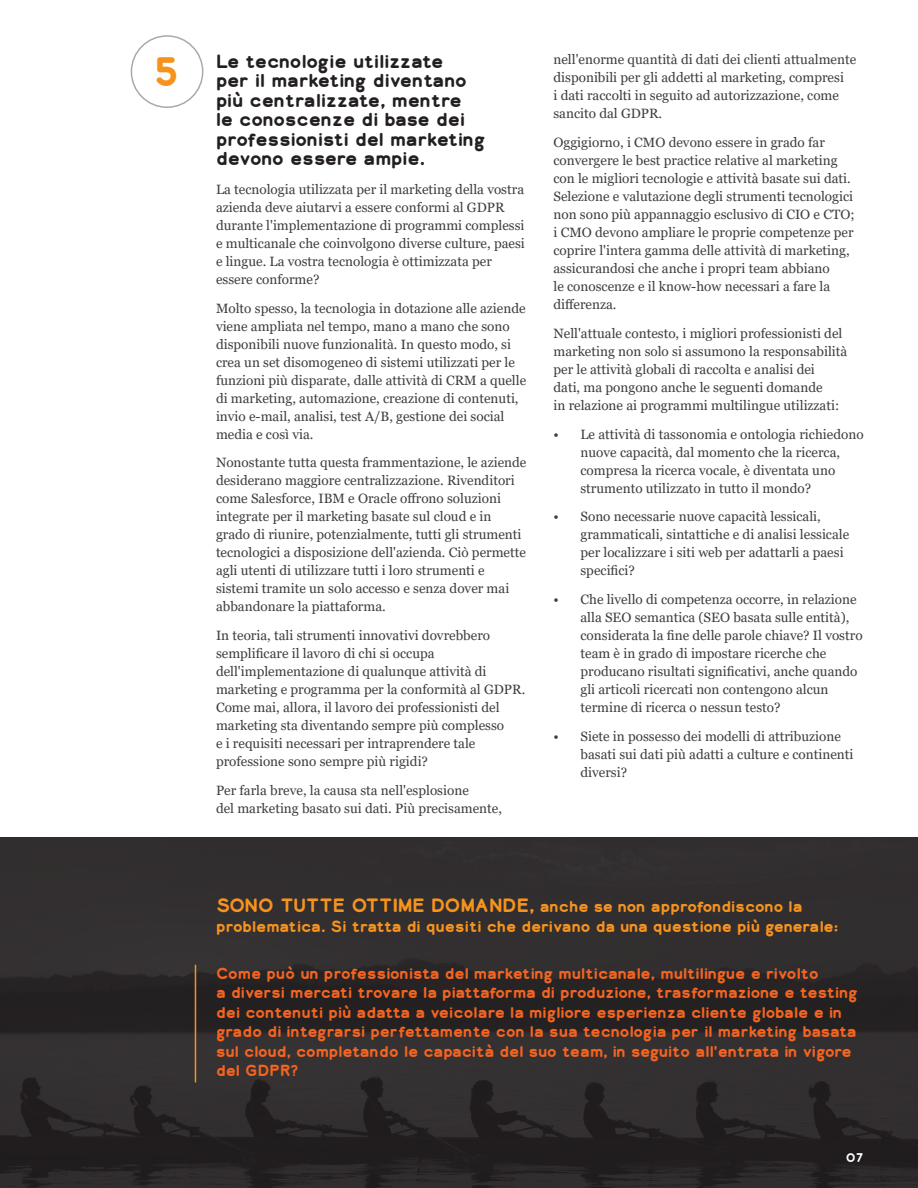
<style>
.page{position:relative;width:918px;height:1188px;background:#fff}
.page>*{position:absolute;margin:0;border:0;box-sizing:border-box;transform-origin:0 0}
.Lion_Body{font:700 39px "Lionbridge Sans";color:#f7931d}
.Lion_Body-2{font:700 18px/19.5px "Lionbridge Sans";color:#231f20}
.Lion_Body-3{font:700 15px/19.5px "Lionbridge Sans";letter-spacing:-.01em;color:#f36421}
.Lion_Body-4{font:700 15px/19.5px "Lionbridge Sans";color:#f7931d}
.Lion_Body-5{font:13.5px/18px "Georgia";color:#3e3e3f}
.Lion_Body-6{font:700 12px "Lionbridge Sans";color:#fff}
.s1{font-size:18px}
</style>
<div class="page">
<img style="left:0;top:837px;width:918px;height:351px">
<div style="left:131px;top:35px;width:72px;height:73px;border:2px solid #a8a9ad;border-radius:50%"></div>
<hr style="left:195px;top:965px;width:1px;height:117px;background:#f7931d">
<p class="Lion_Body" style="left:154px;top:44px;width:27px">5</p>
<p class="Lion_Body-2" style="left:216px;top:51px;width:271px">Le tecnologie utilizzate<br>per il marketing diventano più centralizzate, mentre<br>le conoscenze di base dei professionisti del marketing devono essere ampie.</p>
<p class="Lion_Body-5" style="left:216px;top:180px;width:310px">La tecnologia utilizzata per il marketing della vostra azienda deve aiutarvi a essere conformi al GDPR durante l'implementazione di programmi complessi e multicanale che coinvolgono diverse culture, paesi e lingue. La vostra tecnologia è ottimizzata per essere conforme?</p>
<p class="Lion_Body-5" style="left:216px;top:299px;width:312px">Molto spesso, la tecnologia in dotazione alle aziende viene ampliata nel tempo, mano a mano che sono disponibili nuove funzionalità. In questo modo, si crea un set disomogeneo di sistemi utilizzati per le funzioni più disparate, dalle attività di CRM a quelle di marketing, automazione, creazione di contenuti, invio e-mail, analisi, test A/B, gestione dei social media e così via.</p>
<p class="Lion_Body-5" style="left:216px;top:454px;width:312px">Nonostante tutta questa frammentazione, le aziende desiderano maggiore centralizzazione. Rivenditori come Salesforce, IBM e Oracle offrono soluzioni integrate per il marketing basate sul cloud e in grado di riunire, potenzialmente, tutti gli strumenti tecnologici a disposizione dell'azienda. Ciò permette agli utenti di utilizzare tutti i loro strumenti e sistemi tramite un solo accesso e senza dover mai abbandonare la piattaforma.</p>
<p class="Lion_Body-5" style="left:216px;top:627px;width:311px">In teoria, tali strumenti innovativi dovrebbero semplificare il lavoro di chi si occupa dell'implementazione di qualunque attività di marketing e programma per la conformità al GDPR.<br>Come mai, allora, il lavoro dei professionisti del marketing sta diventando sempre più complesso<br>e i requisiti necessari per intraprendere tale professione sono sempre più rigidi?</p>
<p class="Lion_Body-5" style="left:216px;top:782px;width:288px">Per farla breve, la causa sta nell'esplosione<br>del marketing basato sui dati. Più precisamente,</p>
<p class="Lion_Body-5" style="left:554px;top:51px;width:304px">nell'enorme quantità di dati dei clienti attualmente disponibili per gli addetti al marketing, compresi<br>i dati raccolti in seguito ad autorizzazione, come sancito dal GDPR.</p>
<p class="Lion_Body-5" style="left:554px;top:134px;width:303px">Oggigiorno, i CMO devono essere in grado far convergere le best practice relative al marketing con le migliori tecnologie e attività basate sui dati.<br>Selezione e valutazione degli strumenti tecnologici non sono più appannaggio esclusivo di CIO e CTO; i CMO devono ampliare le proprie competenze per coprire l'intera gamma delle attività di marketing, assicurandosi che anche i propri team abbiano<br>le conoscenze e il know-how necessari a fare la differenza.</p>
<p class="Lion_Body-5" style="left:554px;top:324px;width:295px">Nell'attuale contesto, i migliori professionisti del marketing non solo si assumono la responsabilità per le attività globali di raccolta e analisi dei<br>dati, ma pongono anche le seguenti domande<br>in relazione ai programmi multilingue utilizzati:</p>
<p class="Lion_Body-5" style="left:580px;top:425px;width:285px;text-indent:-27px">• Le attività di tassonomia e ontologia richiedono nuove capacità, dal momento che la ricerca, compresa la ricerca vocale, è diventata uno strumento utilizzato in tutto il mondo?</p>
<p class="Lion_Body-5" style="left:580px;top:508px;width:270px;text-indent:-27px">• Sono necessarie nuove capacità lessicali, grammaticali, sintattiche e di analisi lessicale per localizzare i siti web per adattarli a paesi specifici?</p>
<p class="Lion_Body-5" style="left:580px;top:591px;width:284px;text-indent:-27px">• Che livello di competenza occorre, in relazione alla SEO semantica (SEO basata sulle entità), considerata la fine delle parole chiave? Il vostro team è in grado di impostare ricerche che producano risultati significativi, anche quando gli articoli ricercati non contengono alcun termine di ricerca o nessun testo?</p>
<p class="Lion_Body-5" style="left:580px;top:728px;width:275px;text-indent:-27px">• Siete in possesso dei modelli di attribuzione basati sui dati più adatti a culture e continenti diversi?</p>
<p class="Lion_Body-4" style="left:216px;top:897px;width:623px"><span class="s1">SONO TUTTE OTTIME DOMANDE,</span> anche se non approfondiscono la problematica. Si tratta di quesiti che derivano da una questione più generale:</p>
<p class="Lion_Body-3" style="left:216px;top:963px;width:643px">Come può un professionista del marketing multicanale, multilingue e rivolto<br>a diversi mercati trovare la piattaforma di produzione, trasformazione e testing dei contenuti più adatta a veicolare la migliore esperienza cliente globale e in grado di integrarsi perfettamente con la sua tecnologia per il marketing basata sul cloud, completando le capacità del suo team, in seguito all'entrata in vigore del GDPR?</p>
<p class="Lion_Body-6" style="left:846px;top:1149px;width:19px">07</p>
</div>
